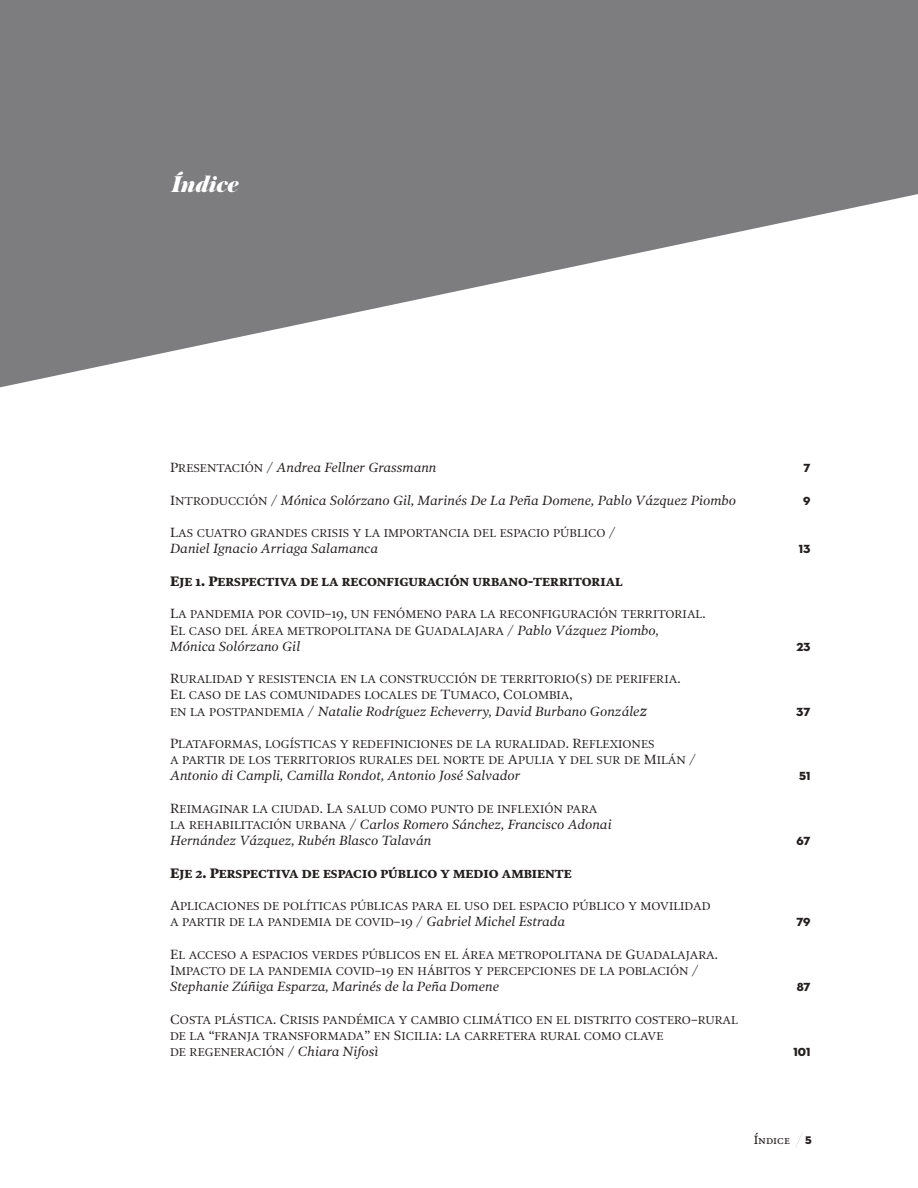
<style>
.page{position:relative;width:918px;height:1188px;background:#fff}
.page>*{position:absolute;margin:0;border:0;box-sizing:border-box;transform-origin:0 0}
.t1{font:italic 900 24px "Austin";letter-spacing:-.015em;color:#fff}
.t2{font:italic 13.5px/16.2px "Poynter OS Text One";color:#241f1f}
.t3{font:12px "Neutraface 2 Display Titling SC850";letter-spacing:-.005em;color:#241f1f}
.t4{font:12px "Poynter OS Text";color:#241f1f}
.t5{font:11.55px/16.2px "Poynter OS Text One Roman SC850";color:#241f1f}
.t6{font:11.55px "Poynter OS Text One Bold SC850";color:#241f1f}
.t7{font:11.25px "Neutraface 2 Display Titling SC850";color:#241f1f}
.s1{font-family:"Poynter OS Text One Roman SC850";font-style:normal}
.s2{font-family:"Poynter OS Text One Roman SC850";font-style:normal;font-size:11.55px}
.s3{font-size:13.5px}
.s4{font-family:"Poynter OS Text One";font-style:italic;font-size:13.5px}
.s5{font-family:"Poynter OS Text";font-size:15px}
</style>
<div class="page">
<svg style="left:796px;top:1133px;width:6px;height:14px"></svg>
<svg style="left:0;top:0;width:918px;height:387px;fill:#7d7c7e"></svg>
<h1 class="t1" style="left:172px;top:166px;width:68px">Índice</h1>
<p class="t2" style="left:170px;top:460px;width:268px"><span class="s1">P</span><span class="s2">RESENTACIÓN</span> <span class="s1">/</span> Andrea Fellner Grassmann</p>
<p class="t3" style="left:803px;top:461px;width:9px">7</p>
<p class="t2" style="left:170px;top:492px;width:568px"><span class="s1">I</span><span class="s2">NTRODUCCIÓN</span> <span class="s1">/</span> Mónica Solórzano Gil, Marinés De La Peña Domene, Pablo Vázquez Piombo</p>
<p class="t3" style="left:803px;top:493px;width:9px">9</p>
<p class="t5" style="left:170px;top:525px;width:447px"><span class="s3">L</span>AS CUATRO GRANDES CRISIS Y LA IMPORTANCIA DEL ESPACIO PÚBLICO <span class="s3">/</span></p>
<p class="t2" style="left:170px;top:541px;width:210px">Daniel Ignacio Arriaga Salamanca</p>
<p class="t3" style="left:799px;top:542px;width:13px">13</p>
<p class="t6" style="left:170px;top:575px;width:454px"><span class="s3">E</span>JE <span class="s3">1. P</span>ERSPECTIVA DE LA RECONFIGURACIÓN URBANO<span class="s3">-</span>TERRITORIAL</p>
<p class="t5" style="left:170px;top:606px;width:537px"><span class="s3">L</span>A PANDEMIA POR COVID<span class="s3">–19,</span> UN FENÓMENO PARA LA RECONFIGURACIÓN TERRITORIAL<span class="s3">.<br>E</span>L CASO DEL ÁREA METROPOLITANA DE <span class="s3">G</span>UADALAJARA <span class="s3">/</span> <span class="s4">Pablo Vázquez Piombo,</span></p>
<p class="t2" style="left:170px;top:638px;width:132px">Mónica Solórzano Gil</p>
<p class="t3" style="left:796px;top:639px;width:16px">23</p>
<p class="t5" style="left:170px;top:671px;width:512px"><span class="s3">R</span>URALIDAD Y RESISTENCIA EN LA CONSTRUCCIÓN DE TERRITORIO<span class="s3">(</span>S<span class="s3">)</span> DE PERIFERIA<span class="s3">.<br>E</span>L CASO DE LAS COMUNIDADES LOCALES DE <span class="s3">T</span>UMACO<span class="s3">, C</span>OLOMBIA<span class="s3">,</span></p>
<p class="t2" style="left:170px;top:703px;width:479px"><span class="s2">EN LA POSTPANDEMIA</span> <span class="s1">/</span> Natalie Rodríguez Echeverry, David Burbano Gonzále<span class="s5">z</span></p>
<p class="t3" style="left:796px;top:704px;width:16px">37</p>
<p class="t5" style="left:170px;top:736px;width:527px"><span class="s3">P</span>LATAFORMAS<span class="s3">,</span> LOGÍSTICAS Y REDEFINICIONES DE LA RURALIDAD<span class="s3">. R</span>EFLEXIONES<br>A PARTIR DE LOS TERRITORIOS RURALES DEL NORTE DE <span class="s3">A</span>PULIA Y DEL SUR DE <span class="s3">M</span>ILÁN <span class="s3">/</span></p>
<p class="t2" style="left:170px;top:768px;width:352px">Antonio di Campli, Camilla Rondot, Antonio José Salvador</p>
<p class="t3" style="left:799px;top:769px;width:13px">51</p>
<p class="t5" style="left:170px;top:801px;width:429px"><span class="s3">R</span>EIMAGINAR LA CIUDAD<span class="s3">. L</span>A SALUD COMO PUNTO DE INFLEXIÓN PARA</p>
<p class="t2" style="left:170px;top:816px;width:443px"><span class="s2">LA REHABILITACIÓN URBANA</span> <span class="s1">/</span> Carlos Romero Sánchez, Francisco Adonai<br>Hernández Vázquez, Rubén Blasco Talaván</p>
<p class="t3" style="left:797px;top:834px;width:15px">67</p>
<p class="t6" style="left:170px;top:867px;width:402px"><span class="s3">E</span>JE <span class="s3">2. P</span>ERSPECTIVA DE ESPACIO PÚBLICO Y MEDIO AMBIENTE</p>
<p class="t5" style="left:170px;top:898px;width:542px"><span class="s3">A</span>PLICACIONES DE POLÍTICAS PÚBLICAS PARA EL USO DEL ESPACIO PÚBLICO Y MOVILIDAD<br>A PARTIR DE LA PANDEMIA DE COVID<span class="s3">–19 /</span> <span class="s4">Gabriel Michel Estrada</span></p>
<p class="t3" style="left:796px;top:915px;width:16px">79</p>
<p class="t5" style="left:170px;top:947px;width:549px"><span class="s3">E</span>L ACCESO A ESPACIOS VERDES PÚBLICOS EN EL ÁREA METROPOLITANA DE <span class="s3">G</span>UADALAJARA<span class="s3">.<br>I</span>MPACTO DE LA PANDEMIA COVID<span class="s3">–19</span> EN HÁBITOS Y PERCEPCIONES DE LA POBLACIÓN <span class="s3">/</span></p>
<p class="t2" style="left:170px;top:979px;width:331px">Stephanie Zúñiga Esparza, Marinés de la Peña Domene</p>
<p class="t3" style="left:797px;top:980px;width:15px">87</p>
<p class="t5" style="left:170px;top:1012px;width:570px"><span class="s3">C</span>OSTA PLÁSTICA<span class="s3">. C</span>RISIS PANDÉMICA Y CAMBIO CLIMÁTICO EN EL DISTRITO COSTERO<span class="s3">–</span>RURAL<br>DE LA <span class="s3">“</span>FRANJA TRANSFORMADA<span class="s3">”</span> EN <span class="s3">S</span>ICILIA<span class="s3">:</span> LA CARRETERA RURAL COMO CLAVE<br>DE REGENERACIÓN <span class="s3">/</span> <span class="s4">Chiara Nifosì</span></p>
<p class="t3" style="left:793px;top:1044px;width:19px">101</p>
<p class="t4" style="left:754px;top:1133px;width:38px">Índice</p>
<p class="t7" style="left:805px;top:1134px;width:8px">5</p>
</div>
